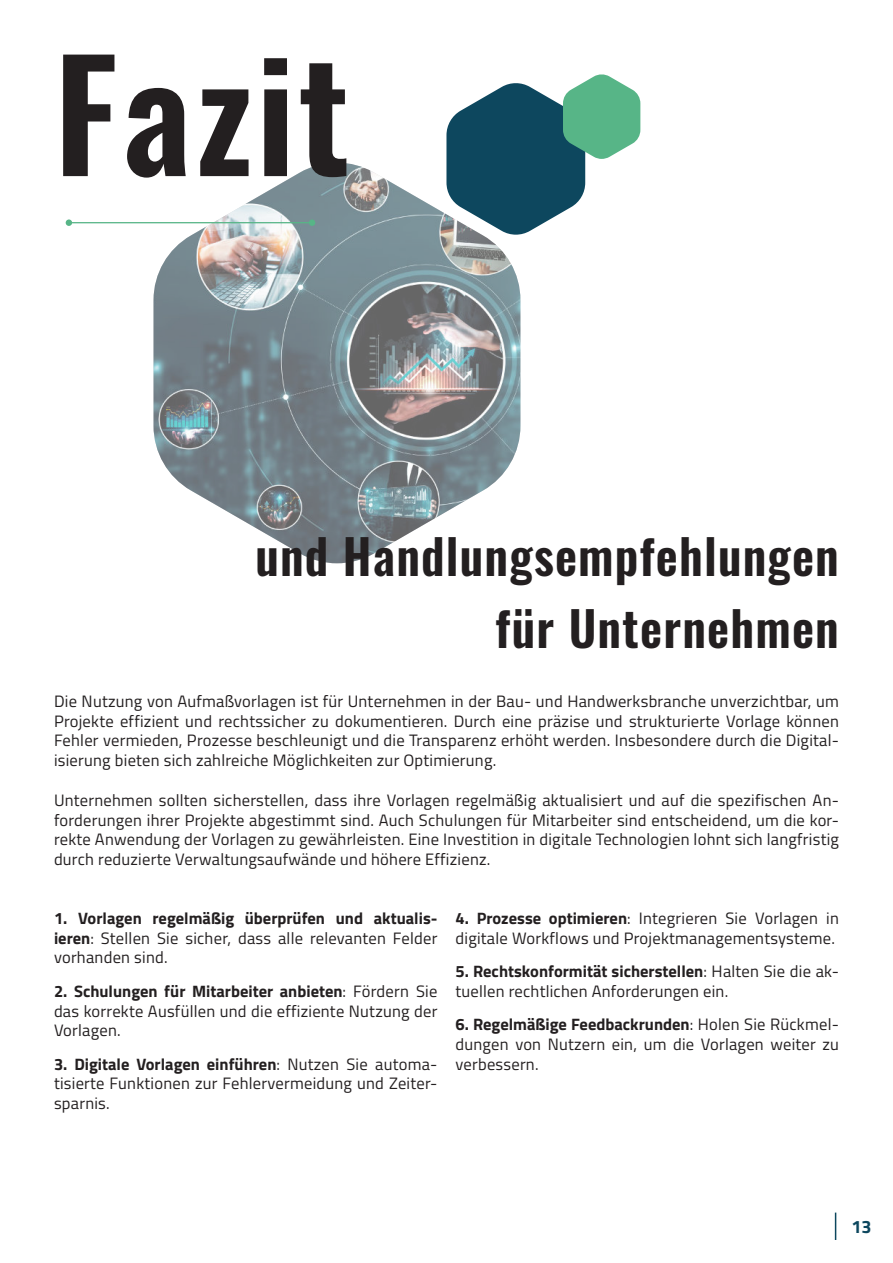
<style>
.page{position:relative;width:893px;height:1263px;background:#fff}
.page>*{position:absolute;margin:0;border:0;box-sizing:border-box;transform-origin:0 0}
.t1{font:600 150px "Oswald";letter-spacing:.025em;color:#231f20}
.t2{font:600 48px/72px "Oswald";letter-spacing:.025em;color:#231f20;text-align:right}
.t3{font:700 18px "Titillium Web";color:#0d475e}
.t4{font:16.5px/19.8px "Titillium Web";letter-spacing:.015em;color:#231f20;text-align:justify}
.s1{font-weight:700}
</style>
<div class="page">
<img style="left:154px;top:163px;width:366px;height:400px">
<svg style="left:66px;top:219px;width:249px;height:7px"></svg>
<svg style="left:446px;top:74px;width:194px;height:161px"></svg>
<svg style="left:835px;top:1212px;width:1px;height:28px"></svg>
<h1 class="t1" style="left:54px;top:53px;width:298px">Fazit</h1>
<h2 class="t2" style="left:255px;top:525px;width:585px">und Handlungsempfehlungen für Unternehmen</h2>
<p class="t4" style="left:54px;top:691px;width:786px">Die Nutzung von Aufmaßvorlagen ist für Unternehmen in der Bau- und Handwerksbranche unverzichtbar, um Projekte effizient und rechtssicher zu dokumentieren. Durch eine präzise und strukturierte Vorlage können Fehler vermieden, Prozesse beschleunigt und die Transparenz erhöht werden. Insbesondere durch die Digital&shy;isierung bieten sich zahlreiche Möglichkeiten zur Optimierung.</p>
<p class="t4" style="left:54px;top:790px;width:787px">Unternehmen sollten sicherstellen, dass ihre Vorlagen regelmäßig aktualisiert und auf die spezifischen An&shy;forderungen ihrer Projekte abgestimmt sind. Auch Schulungen für Mitarbeiter sind entscheidend, um die kor&shy;rekte Anwendung der Vorlagen zu gewährleisten. Eine Investition in digitale Technologien lohnt sich langfristig durch reduzierte Verwaltungsaufwände und höhere Effizienz.</p>
<p class="t4" style="left:54px;top:908px;width:385px"><span class="s1">1. Vorlagen regelmäßig überprüfen und aktualis&shy;ieren</span>: Stellen Sie sicher, dass alle relevanten Felder vorhanden sind.</p>
<p class="t4" style="left:54px;top:981px;width:385px"><span class="s1">2. Schulungen für Mitarbeiter anbieten</span>: Fördern Sie das korrekte Ausfüllen und die effiziente Nutzung der Vorlagen.</p>
<p class="t4" style="left:54px;top:1054px;width:385px"><span class="s1">3. Digitale Vorlagen einführen</span>: Nutzen Sie automa&shy;tisierte Funktionen zur Fehlervermeidung und Zeiter&shy;sparnis.</p>
<p class="t4" style="left:455px;top:908px;width:385px"><span class="s1">4. Prozesse optimieren</span>: Integrieren Sie Vorlagen in digitale Workflows und Projektmanagementsysteme.</p>
<p class="t4" style="left:455px;top:961px;width:385px"><span class="s1">5. Rechtskonformität sicherstellen</span>: Halten Sie die ak&shy;tuellen rechtlichen Anforderungen ein.</p>
<p class="t4" style="left:455px;top:1015px;width:385px"><span class="s1">6. Regelmäßige Feedbackrunden</span>: Holen Sie Rückmel&shy;dungen von Nutzern ein, um die Vorlagen weiter zu verbessern.</p>
<p class="t3" style="left:851px;top:1220px;width:22px">13</p>
</div>
